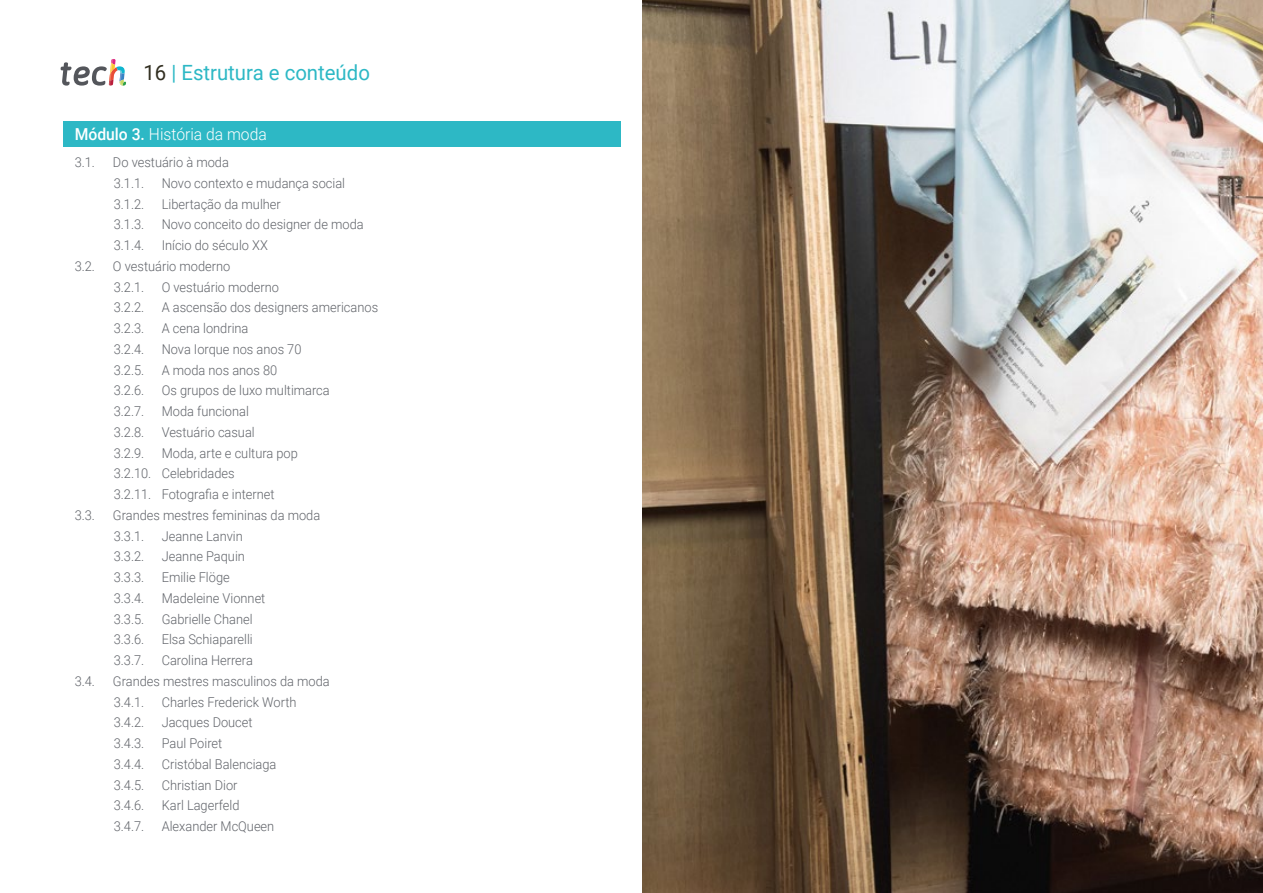
<style>
.page{position:relative;width:1263px;height:893px;background:#fff}
.page>*{position:absolute;margin:0;border:0;box-sizing:border-box;transform-origin:0 0}
.t1{font:21px "Roboto";color:#2db8c5}
.t2{font:300 16.5px "Roboto";color:#fff;scale:.95 1}
.t3{font:300 13.5px/20.7px "Roboto";color:#61646a;scale:.95 1}
.s1{color:#312e20}
.s2{font-weight:500}
</style>
<div class="page">
<svg style="left:61px;top:59px;width:65px;height:27px"></svg>
<div style="left:64px;top:121px;width:557px;height:25px;background:#2db8c5"></div>
<img style="left:642px;top:0;width:621px;height:893px">
<h1 class="t1" style="left:144px;top:57px;width:228px"><span class="s1">16</span> | Estrutura e conteúdo</h1>
<p class="t2" style="left:75px;top:123px;width:204px"><span class="s2">Módulo 3.</span> História da moda</p>
<p class="t3" style="left:75px;top:151px;width:23px">3.1.</p>
<p class="t3" style="left:113px;top:151px;width:124px">Do vestuário à moda<br>3.1.1.</p>
<p class="t3" style="left:162px;top:172px;width:195px">Novo contexto e mudança social</p>
<p class="t3" style="left:114px;top:193px;width:34px">3.1.2.</p>
<p class="t3" style="left:162px;top:193px;width:127px">Libertação da mulher</p>
<p class="t3" style="left:114px;top:214px;width:34px">3.1.3.</p>
<p class="t3" style="left:162px;top:214px;width:214px">Novo conceito do designer de moda</p>
<p class="t3" style="left:114px;top:234px;width:34px">3.1.4.</p>
<p class="t3" style="left:162px;top:234px;width:113px">Início do século XX</p>
<p class="t3" style="left:75px;top:255px;width:23px">3.2.</p>
<p class="t3" style="left:113px;top:255px;width:125px">O vestuário moderno<br>3.2.1.</p>
<p class="t3" style="left:162px;top:276px;width:125px">O vestuário moderno</p>
<p class="t3" style="left:114px;top:297px;width:34px">3.2.2.</p>
<p class="t3" style="left:162px;top:297px;width:229px">A ascensão dos designers americanos</p>
<p class="t3" style="left:114px;top:317px;width:34px">3.2.3.</p>
<p class="t3" style="left:162px;top:317px;width:93px">A cena londrina</p>
<p class="t3" style="left:114px;top:338px;width:34px">3.2.4.</p>
<p class="t3" style="left:162px;top:338px;width:149px">Nova Iorque nos anos 70</p>
<p class="t3" style="left:114px;top:359px;width:34px">3.2.5.</p>
<p class="t3" style="left:162px;top:359px;width:123px">A moda nos anos 80</p>
<p class="t3" style="left:114px;top:380px;width:34px">3.2.6.</p>
<p class="t3" style="left:162px;top:380px;width:178px">Os grupos de luxo multimarca</p>
<p class="t3" style="left:114px;top:400px;width:34px">3.2.7.</p>
<p class="t3" style="left:162px;top:400px;width:93px">Moda funcional</p>
<p class="t3" style="left:114px;top:421px;width:34px">3.2.8.</p>
<p class="t3" style="left:162px;top:421px;width:99px">Vestuário casual</p>
<p class="t3" style="left:114px;top:442px;width:34px">3.2.9.</p>
<p class="t3" style="left:114px;top:442px;width:195px;text-indent:48px">Moda, arte e cultura pop<br>3.2.10. Celebridades<br>3.2.11. Fotografia e internet</p>
<p class="t3" style="left:75px;top:504px;width:23px">3.3.</p>
<p class="t3" style="left:113px;top:504px;width:220px">Grandes mestres femininas da moda<br>3.3.1.</p>
<p class="t3" style="left:162px;top:525px;width:87px">Jeanne Lanvin</p>
<p class="t3" style="left:114px;top:546px;width:34px">3.3.2.</p>
<p class="t3" style="left:162px;top:546px;width:89px">Jeanne Paquin</p>
<p class="t3" style="left:114px;top:566px;width:34px">3.3.3.</p>
<p class="t3" style="left:162px;top:566px;width:73px">Emilie Flöge</p>
<p class="t3" style="left:114px;top:587px;width:34px">3.3.4.</p>
<p class="t3" style="left:162px;top:587px;width:111px">Madeleine Vionnet</p>
<p class="t3" style="left:114px;top:608px;width:34px">3.3.5.</p>
<p class="t3" style="left:162px;top:608px;width:97px">Gabrielle Chanel</p>
<p class="t3" style="left:114px;top:629px;width:34px">3.3.6.</p>
<p class="t3" style="left:162px;top:629px;width:97px">Elsa Schiaparelli</p>
<p class="t3" style="left:114px;top:649px;width:34px">3.3.7.</p>
<p class="t3" style="left:162px;top:649px;width:97px">Carolina Herrera</p>
<p class="t3" style="left:75px;top:670px;width:23px">3.4.</p>
<p class="t3" style="left:113px;top:670px;width:230px">Grandes mestres masculinos da moda<br>3.4.1.</p>
<p class="t3" style="left:162px;top:691px;width:143px">Charles Frederick Worth</p>
<p class="t3" style="left:114px;top:712px;width:34px">3.4.2.</p>
<p class="t3" style="left:162px;top:712px;width:97px">Jacques Doucet</p>
<p class="t3" style="left:114px;top:732px;width:34px">3.4.3.</p>
<p class="t3" style="left:162px;top:732px;width:65px">Paul Poiret</p>
<p class="t3" style="left:114px;top:753px;width:34px">3.4.4.</p>
<p class="t3" style="left:162px;top:753px;width:122px">Cristóbal Balenciaga</p>
<p class="t3" style="left:114px;top:774px;width:34px">3.4.5.</p>
<p class="t3" style="left:162px;top:774px;width:81px">Christian Dior</p>
<p class="t3" style="left:114px;top:795px;width:34px">3.4.6.</p>
<p class="t3" style="left:162px;top:795px;width:83px">Karl Lagerfeld</p>
<p class="t3" style="left:114px;top:815px;width:34px">3.4.7.</p>
<p class="t3" style="left:162px;top:815px;width:120px">Alexander McQueen</p>
</div>
